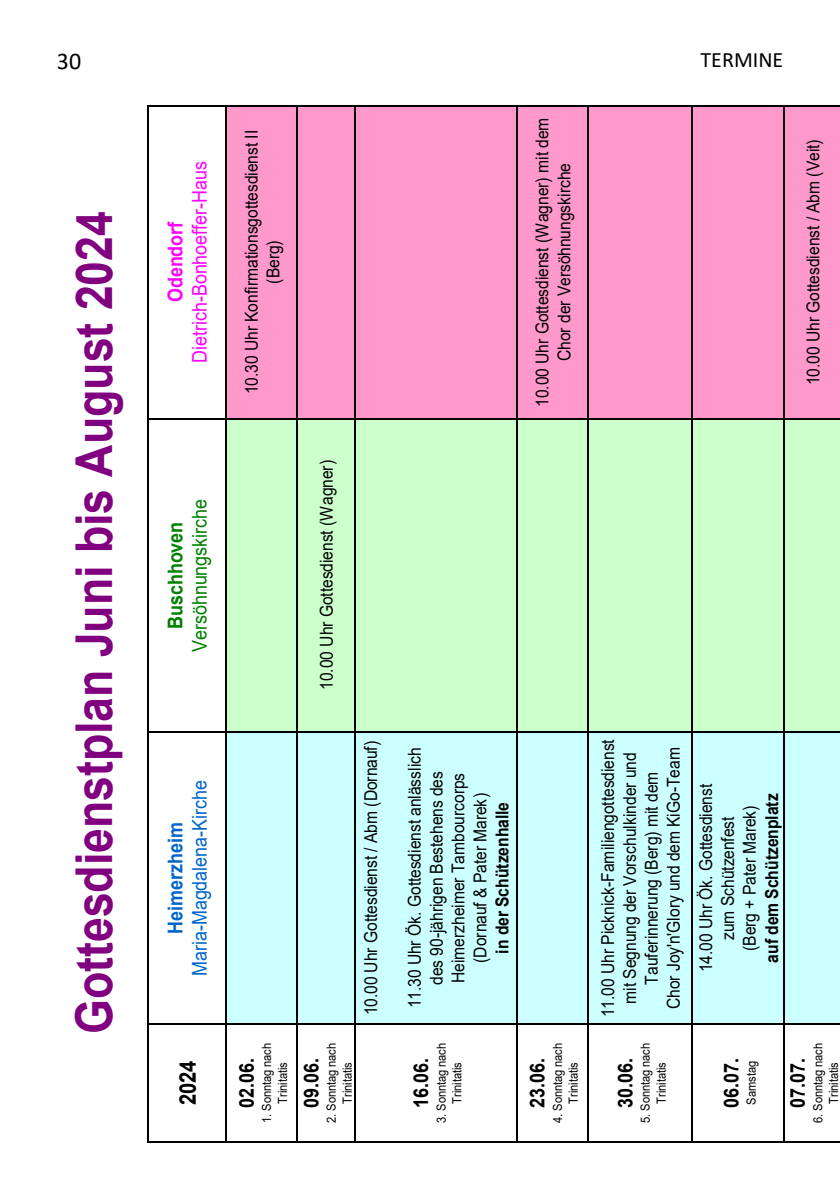
<style>
.page{position:relative;width:840px;height:1191px;background:#fff}
.page>*{position:absolute;margin:0;border:0;box-sizing:border-box;transform-origin:0 0}
.t1{font:700 50.8px "Arial";color:#800080;scale:.88 1}
.t2{font:24px "Calibri";color:#000}
.t3{font:700 23px "Arial";color:#000;scale:.88 1}
.t4{font:22px "Calibri";color:#020203}
.t5{font:700 20.4px "Arial";letter-spacing:-.005em;color:#000;scale:.88 1}
.t6{font:20.4px "Arial";letter-spacing:-.005em;color:#f0f;scale:.88 1}
.t7{font:20.4px "Arial";letter-spacing:-.005em;color:#06c;scale:.88 1}
.t8{font:20.4px "Arial";letter-spacing:-.005em;color:#008000;scale:.88 1}
.t9{font:700 20.4px "Arial";letter-spacing:-.005em;color:#06c;scale:.88 1}
.t10{font:700 20.4px "Arial";letter-spacing:-.005em;color:#008000;scale:.88 1}
.t11{font:700 20.4px "Arial";letter-spacing:-.005em;color:#f0f;scale:.88 1}
.t12{font:17.8px/21.8px "Arial";letter-spacing:-.01em;color:#000;text-align:center;scale:.88 1}
.t13{font:700 17.8px "Arial";color:#000;scale:.88 1}
.t14{font:12.6px/15.8px "Arial";letter-spacing:-.01em;color:#000;text-align:center;scale:.88 1}
</style>
<div class="page">
<div style="left:226px;top:732px;width:613px;height:292px;background:#cff"></div>
<div style="left:226px;top:419px;width:613px;height:313px;background:#cfc"></div>
<div style="left:226px;top:105px;width:613px;height:314px;background:#f9c"></div>
<hr style="left:147px;top:1141px;width:692px;height:1px;background:#000">
<hr style="left:148px;top:1023px;width:691px;height:1px;background:#000">
<hr style="left:148px;top:732px;width:691px;height:1px;background:#000">
<hr style="left:148px;top:418px;width:691px;height:1px;background:#000">
<hr style="left:148px;top:105px;width:691px;height:1px;background:#000">
<hr style="left:147px;top:105px;width:1px;height:1036px;background:#000">
<hr style="left:225px;top:105px;width:1px;height:1036px;background:#000">
<hr style="left:296px;top:105px;width:2px;height:1036px;background:#000">
<hr style="left:354px;top:105px;width:1px;height:1036px;background:#000">
<hr style="left:516px;top:105px;width:1px;height:1036px;background:#000">
<hr style="left:587px;top:105px;width:1px;height:1036px;background:#000">
<hr style="left:691px;top:105px;width:1px;height:1036px;background:#000">
<hr style="left:783px;top:105px;width:1px;height:1036px;background:#000">
<h2 class="t2" style="left:57px;top:44px;width:26px">30</h2>
<h1 class="t1" style="left:58px;top:1034px;width:936px;rotate:-90deg">Gottesdienstplan Juni bis August 2024</h1>
<p class="t11" style="left:161px;top:302px;width:93px;rotate:-90deg">Odendorf</p>
<p class="t6" style="left:185px;top:363px;width:230px;rotate:-90deg">Dietrich-Bonhoeffer-Haus</p>
<p class="t10" style="left:161px;top:628px;width:123px;rotate:-90deg">Buschhoven</p>
<p class="t8" style="left:185px;top:652px;width:175px;rotate:-90deg">Versöhnungskirche</p>
<p class="t9" style="left:161px;top:933px;width:128px;rotate:-90deg">Heimerzheim</p>
<p class="t7" style="left:185px;top:975px;width:223px;rotate:-90deg">Maria-Magdalena-Kirche</p>
<p class="t3" style="left:171px;top:1105px;width:52px;rotate:-90deg">2024</p>
<p class="t12" style="left:240px;top:394px;width:302px;rotate:-90deg">10.30 Uhr Konfirmationsgottesdienst II (Berg)</p>
<p class="t12" style="left:531px;top:407px;width:330px;rotate:-90deg">10.00 Uhr Gottesdienst (Wagner) mit dem<br>Chor der Versöhnungskirche</p>
<p class="t12" style="left:315px;top:689px;width:262px;rotate:-90deg">10.00 Uhr Gottesdienst (Wagner)</p>
<p class="t5" style="left:232px;top:1107px;width:58px;rotate:-90deg">02.06.</p>
<p class="t14" style="left:259px;top:1122px;width:92px;rotate:-90deg">1. Sonntag nach<br>Trinitatis</p>
<p class="t5" style="left:297px;top:1107px;width:58px;rotate:-90deg">09.06.</p>
<p class="t14" style="left:323px;top:1122px;width:92px;rotate:-90deg">2. Sonntag nach<br>Trinitatis</p>
<p class="t12" style="left:360px;top:1015px;width:313px;rotate:-90deg">10.00 Uhr Gottesdienst / Abm (Dornauf)</p>
<p class="t12" style="left:403px;top:1008px;width:298px;rotate:-90deg">11.30 Uhr Ök. Gottesdienst anlässlich des 90-jährigen Bestehens des<br>Heimerzheimer Tambourcorps (Dornauf &amp; Pater Marek)</p>
<p class="t13" style="left:489px;top:953px;width:174px;rotate:-90deg">in der Schützenhalle</p>
<p class="t5" style="left:406px;top:1107px;width:58px;rotate:-90deg">16.06.</p>
<p class="t14" style="left:433px;top:1122px;width:92px;rotate:-90deg">3. Sonntag nach<br>Trinitatis</p>
<p class="t5" style="left:522px;top:1107px;width:58px;rotate:-90deg">23.06.</p>
<p class="t14" style="left:549px;top:1122px;width:92px;rotate:-90deg">4. Sonntag nach<br>Trinitatis</p>
<p class="t4" style="left:700px;top:44px;width:84px">TERMINE</p>
<p class="t12" style="left:801px;top:385px;width:281px;rotate:-90deg">10.00 Uhr Gottesdienst / Abm (Veit)</p>
<p class="t12" style="left:596px;top:1017px;width:317px;rotate:-90deg">11.00 Uhr Picknick-Familiengottesdienst mit Segnung der Vorschulkinder und Tauferinnerung (Berg) mit dem<br>Chor Joy'n'Glory und dem KiGo-Team</p>
<p class="t5" style="left:610px;top:1107px;width:58px;rotate:-90deg">30.06.</p>
<p class="t14" style="left:637px;top:1122px;width:92px;rotate:-90deg">5. Sonntag nach<br>Trinitatis</p>
<p class="t12" style="left:694px;top:972px;width:215px;rotate:-90deg">14.00 Uhr Ök. Gottesdienst zum Schützenfest<br>(Berg + Pater Marek)</p>
<p class="t13" style="left:758px;top:962px;width:194px;rotate:-90deg">auf dem Schützenplatz</p>
<p class="t5" style="left:716px;top:1107px;width:58px;rotate:-90deg">06.07.</p>
<p class="t14" style="left:743px;top:1104px;width:51px;rotate:-90deg">Samstag</p>
<p class="t5" style="left:782px;top:1107px;width:58px;rotate:-90deg">07.07.</p>
<p class="t14" style="left:809px;top:1122px;width:92px;rotate:-90deg">6. Sonntag nach<br>Trinitatis</p>
</div>
